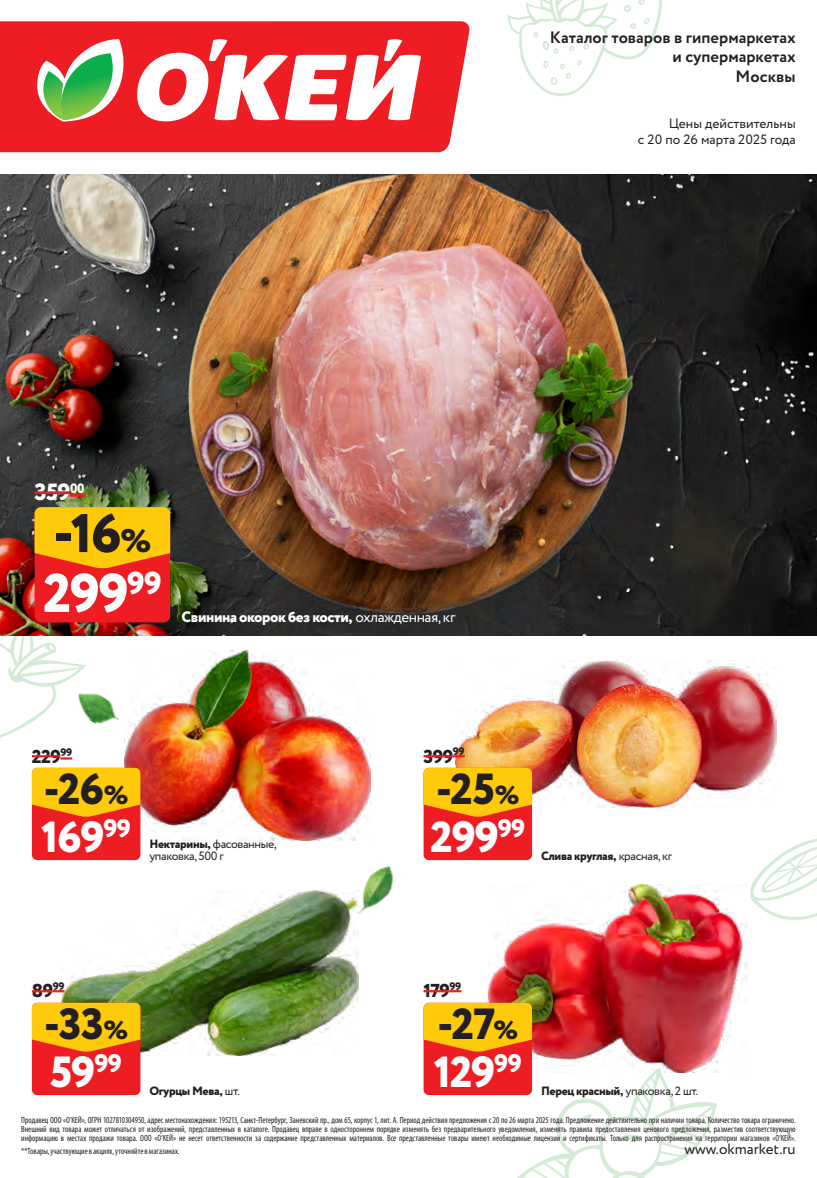
<style>
.page{position:relative;width:817px;height:1178px;background:#fff}
.page>*{position:absolute;margin:0;border:0;box-sizing:border-box;transform-origin:0 0}
.t1{font:800 54.3px "Circe";color:#fff}
.t2{font:800 54.3px "Circe";color:#231f20}
.t3{font:800 43.5px "Circe";letter-spacing:-.03em;color:#fff}
.t4{font:800 43.5px "Circe";letter-spacing:-.015em;color:#231f20}
.t5{font:800 23.4px "Circe";color:#fff}
.t6{font:800 18.75px "Circe";letter-spacing:-.03em;color:#231f20}
.t7{font:700 16.5px/19.8px "Circe";color:#231f20;text-align:right}
.t8{font:800 15px "Circe";letter-spacing:-.03em;color:#fff}
.t9{font:15px "Circe";color:#231f20}
.t10{font:13.5px/16.2px "Circe";color:#231f20;text-align:right}
.t11{font:800 12px "Circe";letter-spacing:-.03em;color:#231f20}
.t12{font:12px/12px "Circe";letter-spacing:-.03em;color:#231f20}
.t13{font:condensed 9px/9px "Myriad Pro";color:#231f20;text-align:justify;scale:.95 1}
.s1{font-size:32.7px}
.s2{font-weight:400}
.s3{font-size:26.1px}
.s4{font-weight:800}
</style>
<div class="page">
<img style="left:86px;top:693px;width:33px;height:31px">
<img style="left:356px;top:866px;width:38px;height:48px">
<svg style="left:0;top:636px;width:86px;height:102px"></svg>
<svg style="left:500px;top:1072px;width:217px;height:106px"></svg>
<svg style="left:507px;top:0;width:155px;height:96px"></svg>
<svg style="left:750px;top:839px;width:66px;height:81px"></svg>
<img style="left:0;top:174px;width:816px;height:462px">
<img style="left:488px;top:884px;width:259px;height:188px">
<img style="left:455px;top:660px;width:321px;height:147px">
<img style="left:61px;top:891px;width:297px;height:164px">
<img style="left:124px;top:650px;width:246px;height:191px">
<div style="left:423px;top:768px;width:109px;height:92px;background:#ee1d23;border-radius:5px"></div>
<svg style="left:423px;top:768px;width:109px;height:49px;background:#fbb40e"></svg>
<hr style="left:423px;top:755px;width:29px;height:2px;background:#ee1d23">
<svg style="left:452px;top:755px;width:12px;height:2px"></svg>
<div style="left:32px;top:1003px;width:108px;height:92px;background:#ee1d23;border-radius:5px"></div>
<svg style="left:32px;top:1003px;width:108px;height:49px;background:#fbb40d"></svg>
<hr style="left:32px;top:990px;width:21px;height:2px;background:#ee1d23">
<svg style="left:53px;top:990px;width:12px;height:2px"></svg>
<div style="left:423px;top:1003px;width:109px;height:92px;background:#ee1d23;border-radius:5px"></div>
<svg style="left:423px;top:1003px;width:109px;height:49px;background:#fbb40e"></svg>
<hr style="left:423px;top:990px;width:26px;height:2px;background:#ee1d23">
<svg style="left:449px;top:990px;width:12px;height:2px"></svg>
<div style="left:35px;top:507px;width:135px;height:115px;background:#ee1d23;border-radius:7px"></div>
<svg style="left:35px;top:507px;width:135px;height:61px;background:#fbb50c"></svg>
<hr style="left:35px;top:491px;width:35px;height:3px;background:#ee1d23">
<hr style="left:70px;top:494px;width:14px;height:3px;background:#ee1d23">
<div style="left:32px;top:768px;width:108px;height:92px;background:#ee1d23;border-radius:5px"></div>
<svg style="left:32px;top:768px;width:108px;height:49px;background:#fbb40d"></svg>
<hr style="left:32px;top:755px;width:28px;height:2px;background:#ee1d23">
<svg style="left:60px;top:757px;width:12px;height:2px"></svg>
<div style="left:0;top:21px;width:469px;height:131px;background:#ee1d23"></div>
<svg style="left:136px;top:39px;width:285px;height:82px"></svg>
<svg style="left:37px;top:38px;width:87px;height:84px"></svg>
<h3 class="t7" style="left:550px;top:28px;width:247px">Каталог товаров в гипермаркетах и супермаркетах<br>Москвы</h3>
<h3 class="t10" style="left:637px;top:115px;width:159px">Цены действительны<br>с 20 по 26 марта 2025 года</h3>
<h3 class="t5" style="left:35px;top:477px;width:51px">359<sup>00</sup></h3>
<h1 class="t2" style="left:53px;top:497px;width:100px">-16<span class="s1">%</span></h1>
<h1 class="t1" style="left:43px;top:556px;width:120px">299<sup>99</sup></h1>
<h3 class="t8" style="left:181px;top:607px;width:275px">Свинина окорок без кости, <span class="s2">охлажденная, кг</span></h3>
<h3 class="t6" style="left:32px;top:743px;width:42px">229<sup>99</sup></h3>
<h2 class="t4" style="left:44px;top:759px;width:86px">-26<span class="s3">%</span></h2>
<h2 class="t3" style="left:41px;top:807px;width:91px">169<sup>99</sup></h2>
<h3 class="t12" style="left:149px;top:838px;width:129px"><span class="s4">Нектарины,</span> фасованные, упаковка, 500 г</h3>
<h3 class="t6" style="left:32px;top:978px;width:34px">89<sup>99</sup></h3>
<h2 class="t4" style="left:44px;top:994px;width:86px">-33<span class="s3">%</span></h2>
<h2 class="t3" style="left:50px;top:1042px;width:73px">59<sup>99</sup></h2>
<h3 class="t11" style="left:149px;top:1082px;width:92px">Огурцы Мева, <span class="s2">шт.</span></h3>
<h3 class="t6" style="left:423px;top:743px;width:43px">399<sup>99</sup></h3>
<h2 class="t4" style="left:436px;top:759px;width:85px">-25<span class="s3">%</span></h2>
<h2 class="t3" style="left:430px;top:807px;width:97px">299<sup>99</sup></h2>
<h3 class="t11" style="left:541px;top:847px;width:133px">Слива круглая, <span class="s2">красная, кг</span></h3>
<h3 class="t6" style="left:423px;top:978px;width:39px">179<sup>99</sup></h3>
<h2 class="t4" style="left:437px;top:994px;width:82px">-27<span class="s3">%</span></h2>
<h2 class="t3" style="left:433px;top:1042px;width:90px">129<sup>99</sup></h2>
<h3 class="t11" style="left:541px;top:1082px;width:159px">Перец красный, <span class="s2">упаковка, 2 шт.</span></h3>
<p class="t13" style="left:21px;top:1116px;width:816px">Продавец ООО «О’КЕЙ», ОГРН 1027810304950, адрес местонахождения: 195213, Санкт-Петербург, Заневский пр., дом 65, корпус 1, лит. А. Период действия предложения с 20 по 26 марта 2025 года. Предложение действительно при наличии товара. Количество товара ограничено.<br>Внешний вид товара может отличаться от изображений, представленных в каталоге. Продавец вправе в одностороннем порядке изменять без предварительного уведомления, изменять правила предоставления ценового предложения, разместив соответствующую информацию в местах продажи товара. ООО «О’КЕЙ» не несет ответственности за содержание представленных материалов. Все представленные товары имеют необходимые лицензии и сертификаты. Только для распространения на территории магазинов «О’КЕЙ».</p>
<p class="t13" style="left:21px;top:1147px;width:168px">**Товары, участвующие в акциях, уточняйте в магазинах.</p>
<h3 class="t9" style="left:684px;top:1139px;width:113px">www.okmarket.ru</h3>
</div>
